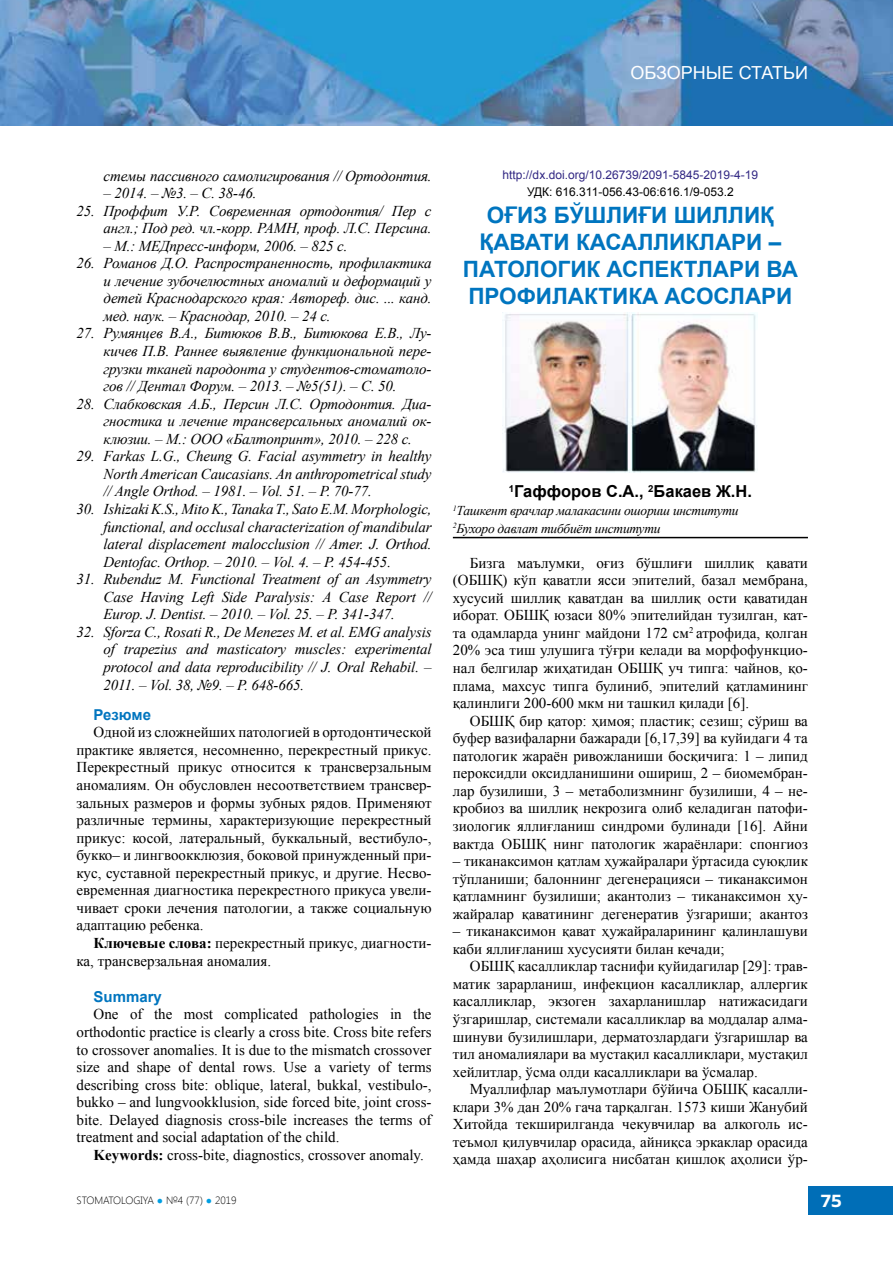
<style>
.page{position:relative;width:893px;height:1263px;background:#fff}
.page>*{position:absolute;margin:0;border:0;box-sizing:border-box;transform-origin:0 0}
.t1{font:700 22.5px/27px "Arial";color:#0075bf;text-align:center}
.t2{font:18px "Arial";color:#fff}
.t3{font:700 18px "Muller";color:#fff}
.t4{font:700 16.5px "Arial";color:#000}
.t5{font:15px/17.5px "Times New Roman";color:#000;text-align:justify}
.t6{font:italic 15px/17.5px "Times New Roman";letter-spacing:-.01em;color:#000;text-align:justify}
.t7{font:700 15px "Arial";color:#0075bf}
.t8{font:italic 13.5px/17.5px "Times New Roman";letter-spacing:-.02em;color:#000}
.t9{font:12px "Arial";color:#312783}
.t10{font:12px "Arial";color:#000}
.t11{font:300 10.5px "Segoe UI";color:#000}
.s1{font-weight:700}
.s2{color:#009fe3}
</style>
<div class="page">
<img style="left:0;top:0;width:893px;height:125px">
<div style="left:809px;top:1186px;width:84px;height:29px;background:#006eb7"></div>
<hr style="left:453px;top:537px;width:355px;height:1px;background:#000">
<img style="left:503px;top:313px;width:255px;height:159px">
<p class="t2" style="left:631px;top:61px;width:179px">ОБЗОРНЫЕ СТАТЬИ</p>
<p class="t6" style="left:104px;top:166px;width:330px">стемы пассивного самолигирования // Ортодонтия.</p>
<p class="t6" style="left:104px;top:184px;width:155px">– 2014. – №3. – С. 38-46.</p>
<p class="t6" style="left:77px;top:201px;width:357px;text-align:right">25. Проффит У.Р. Современная ортодонтия/ Пер с англ.; Под ред. чл.-корр. РАМН, проф. Л.С. Персина.</p>
<p class="t6" style="left:104px;top:237px;width:245px">– М.: МЕДпресс-информ, 2006. – 825 с.</p>
<p class="t6" style="left:104px;top:254px;width:330px;text-indent:-27px">26. Романов Д.О. Распространенность, профилактика и лечение зубочелюстных аномалий и деформаций у детей Краснодарского края: Автореф. дис. ... канд. мед. наук. – Краснодар, 2010. – 24 с.</p>
<p class="t6" style="left:104px;top:324px;width:330px;text-indent:-27px">27. Румянцев В.А., Битюков В.В., Битюкова Е.В., Лу&shy;кичев П.В. Раннее выявление функциональной пере&shy;грузки тканей пародонта у студентов-стоматоло&shy;гов // Дентал Форум. – 2013. – №5(51). – С. 50.</p>
<p class="t6" style="left:104px;top:394px;width:330px;text-indent:-27px">28. Слабковская А.Б., Персин Л.С. Ортодонтия. Диа&shy;гностика и лечение трансверсальных аномалий ок&shy;клюзии. – М.: ООО «Балтопринт», 2010. – 228 с.</p>
<p class="t6" style="left:104px;top:447px;width:330px;text-indent:-27px">29. Farkas L.G., Cheung G. Facial asymmetry in healthy North American Caucasians. An anthropometrical study // Angle Orthod. – 1981. – Vol. 51. – P. 70-77.</p>
<p class="t6" style="left:104px;top:500px;width:330px;text-indent:-27px">30. Ishizaki K.S., Mito K., Tanaka T., Sato E.M. Morphologic, functional, and occlusal characterization of mandibular lateral displacement malocclusion // Amer. J. Orthod.<br>Dentofac. Orthop. – 2010. – Vol. 4. – P. 454-455.</p>
<p class="t6" style="left:104px;top:570px;width:330px;text-indent:-27px">31. Rubenduz M. Functional Treatment of an Asymmetry Case Having Left Side Paralysis: A Case Report // Europ. J. Dentist. – 2010. – Vol. 25. – Р. 341-347.</p>
<p class="t6" style="left:104px;top:623px;width:330px;text-indent:-27px">32. Sforza C., Rosati R., De Menezes M. et al. EMG analysis of trapezius and masticatory muscles: experimental protocol and data reproducibility // J. Oral Rehabil. – 2011. – Vol. 38, №9. – P. 648-665.</p>
<p class="t7" style="left:94px;top:704px;width:59px">Резюме</p>
<p class="t5" style="left:77px;top:723px;width:357px;text-indent:17px">Одной из сложнейших патологией в ортодонтической практике является, несомненно, перекрестный прикус.<br>Перекрестный прикус относится к трансверзальным аномалиям. Он обусловлен несоответствием трансвер&shy;зальных размеров и формы зубных рядов. Применяют различные термины, характеризующие перекрестный прикус: косой, латеральный, буккальный, вестибуло-, букко– и лингвоокклюзия, боковой принужденный при&shy;кус, суставной перекрестный прикус, и другие. Несво&shy;евременная диагностика перекрестного прикуса увели&shy;чивает сроки лечения патологии, а также социальную адаптацию ребенка.</p>
<p class="t5" style="left:77px;top:934px;width:357px;text-indent:17px"><span class="s1">Ключевые слова:</span> перекрестный прикус, диагности&shy;ка, трансверзальная аномалия.</p>
<p class="t7" style="left:94px;top:986px;width:70px">Summary</p>
<p class="t5" style="left:77px;top:1005px;width:357px;text-indent:17px">One of the most complicated pathologies in the orthodontic practice is clearly a cross bite. Cross bite refers to crossover anomalies. It is due to the mismatch crossover size and shape of dental rows. Use a variety of terms describing cross bite: oblique, lateral, bukkal, vestibulo-, bukko – and lungvookklusion, side forced bite, joint cross&shy;bite. Delayed diagnosis cross-bile increases the terms of treatment and social adaptation of the child.</p>
<p class="t5" style="left:94px;top:1146px;width:332px"><span class="s1">Keywords:</span> cross-bite, diagnostics, crossover anomaly.</p>
<p class="t9" style="left:503px;top:167px;width:257px">http://dx.doi.org/10.26739/2091-5845-2019-4-19</p>
<p class="t10" style="left:527px;top:184px;width:208px">УДК: 616.311-056.43-06:616.1/9-053.2</p>
<h1 class="t1" style="left:463px;top:203px;width:337px">ОҒИЗ БЎШЛИҒИ ШИЛЛИҚ<br>ҚАВАТИ КАСАЛЛИКЛАРИ –<br>ПАТОЛОГИК АСПЕКТЛАРИ ВА<br>ПРОФИЛАКТИКА АСОСЛАРИ</h1>
<p class="t4" style="left:509px;top:481px;width:245px"><sup>1</sup>Гаффоров С.А., <sup>2</sup>Бакаев Ж.Н.</p>
<p class="t8" style="left:453px;top:501px;width:287px"><sup>1</sup>Ташкент врачлар малакасини ошориш институти<br><sup>2</sup>Бухоро давлат тиббиёт институти</p>
<p class="t5" style="left:453px;top:554px;width:357px;text-indent:17px">Бизга маълумки, оғиз бўшлиғи шиллиқ қавати (ОБШҚ) кўп қаватли ясси эпителий, базал мембрана, хусусий шиллиқ қаватдан ва шиллиқ ости қаватидан иборат. ОБШҚ юзаси 80% эпителийдан тузилган, кат&shy;та одамларда унинг майдони 172 см<sup>2</sup> атрофида, қолган 20% эса тиш улушига тўғри келади ва морфофункцио&shy;нал белгилар жиҳатидан ОБШҚ уч типга: чайнов, қо&shy;плама, махсус типга булиниб, эпителий қатламининг қалинлиги 200-600 мкм ни ташкил қилади [6].</p>
<p class="t5" style="left:453px;top:712px;width:357px;text-indent:17px">ОБШҚ бир қатор: ҳимоя; пластик; сезиш; сўриш ва буфер вазифаларни бажаради [6,17,39] ва куйидаги 4 та патологик жараён ривожланиши босқичига: 1 – липид пероксидли оксидланишини ошириш, 2 – биомембран&shy;лар бузилиши, 3 – метаболизмнинг бузилиши, 4 – не&shy;кробиоз ва шиллиқ некрозига олиб келадиган патофи&shy;зиологик яллиғланиш синдроми булинади [16]. Айни вактда ОБШҚ нинг патологик жараёнлари: спонгиоз</p>
<p class="t5" style="left:453px;top:852px;width:357px">– тиканаксимон қатлам ҳужайралари ўртасида суюқлик тўпланиши; балоннинг дегенерацияси – тиканаксимон қатламнинг бузилиши; акантолиз – тиканаксимон ҳу&shy;жайралар қаватининг дегенератив ўзгариши; акантоз</p>
<p class="t5" style="left:453px;top:922px;width:357px">– тиканаксимон қават ҳужайраларининг қалинлашуви каби яллиғланиш хусусияти билан кечади;</p>
<p class="t5" style="left:453px;top:957px;width:357px;text-indent:17px">ОБШҚ касалликлар таснифи қуйидагилар [29]: трав&shy;матик зарарланиш, инфекцион касалликлар, аллергик касалликлар, экзоген захарланишлар натижасидаги ўзгаришлар, системали касалликлар ва моддалар алма&shy;шинуви бузилишлари, дерматозлардаги ўзгаришлар ва тил аномалиялари ва мустақил касалликлари, мустақил хейлитлар, ўсма олди касалликлари ва ўсмалар.</p>
<p class="t5" style="left:453px;top:1080px;width:357px;text-indent:17px">Муаллифлар маълумотлари бўйича ОБШҚ касалли&shy;клари 3% дан 20% гача тарқалган. 1573 киши Жанубий Хитойда текширилганда чекувчилар ва алкоголь ис&shy;теъмол қилувчилар орасида, айниқса эркаклар орасида ҳамда шаҳар аҳолисига нисбатан қишлоқ аҳолиси ўр-</p>
<p class="t11" style="left:77px;top:1193px;width:162px">STOMATOLOGIYA <span class="s2">●</span> №4 (77) <span class="s2">●</span> 2019</p>
<p class="t3" style="left:821px;top:1190px;width:22px">75</p>
</div>
